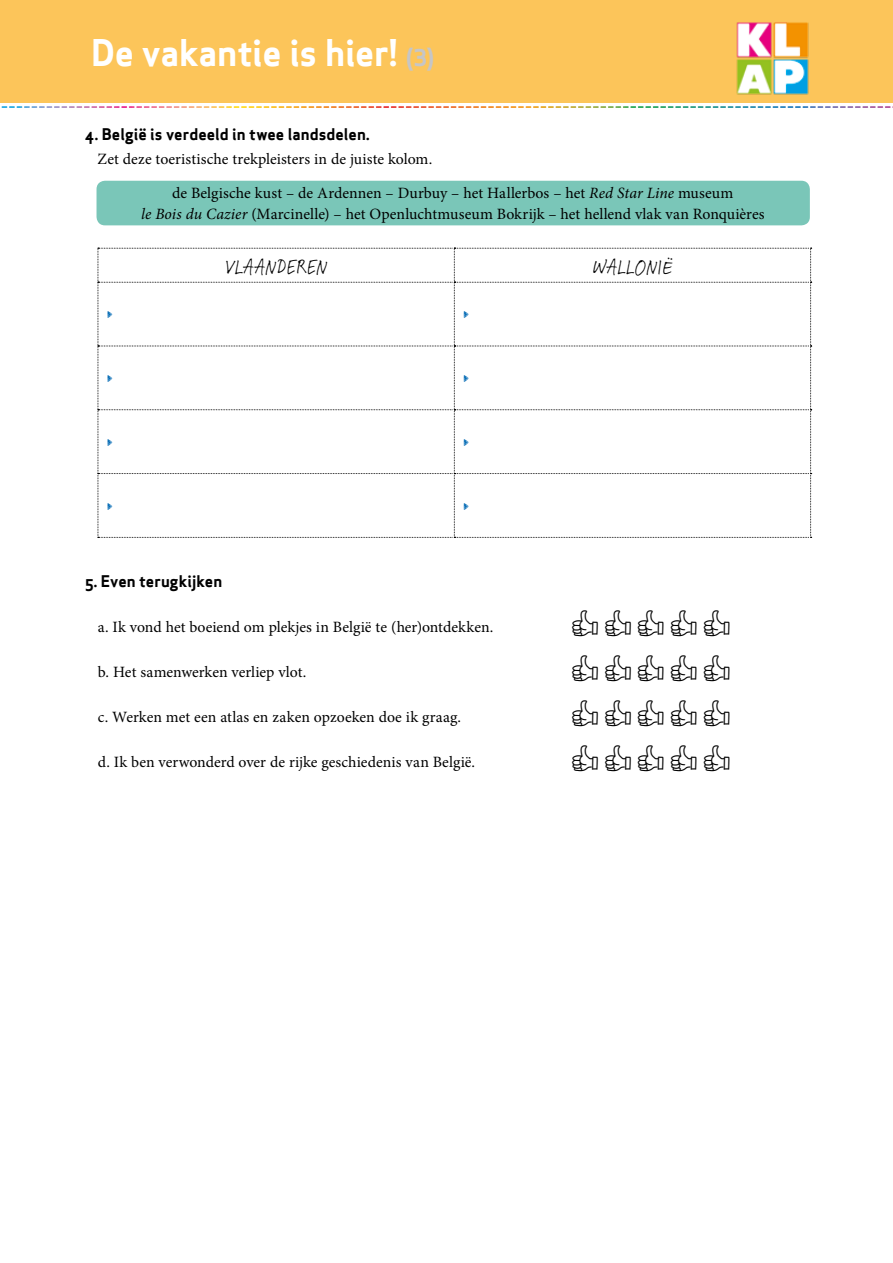
<style>
.page{position:relative;width:893px;height:1263px;background:#fff}
.page>*{position:absolute;margin:0;border:0;box-sizing:border-box;transform-origin:0 0}
.t1{font:36px "Apex Sans Bold ST";letter-spacing:-.01em;color:#fff}
.t2{font:22.5px "Linotype Feltpen";color:#000}
.t3{font:15.75px/21px "Minion Pro";color:#000;text-align:center}
.t4{font:15.75px "Apex Sans Bold ST";letter-spacing:.005em;color:#000}
.s1{font-family:"Apex Sans Bold C";font-size:22.5px;color:#c6c6c6}
.s2{font-style:italic}
</style>
<div class="page">
<div style="left:97px;top:181px;width:713px;height:44px;background:#7ac6b8;border-radius:9px"></div>
<img style="left:1px;top:106px;width:892px;height:2px">
<div style="left:0;top:0;width:893px;height:102px;background:#fcc55a"></div>
<img style="left:736px;top:22px;width:73px;height:73px">
<svg style="left:98px;top:248px;width:714px;height:290px"></svg>
<h1 class="t1" style="left:91px;top:29px;width:345px">De vakantie is hier! <span class="s1">(3)</span></h1>
<p class="t4" style="left:85px;top:124px;width:286px">4. België is verdeeld in twee landsdelen.</p>
<p class="t3" style="left:98px;top:149px;width:336px">Zet deze toeristische trekpleisters in de juiste kolom.</p>
<p class="t3" style="left:141px;top:183px;width:625px">de Belgische kust – de Ardennen – Durbuy – het Hallerbos – het <span class="s2">Red Star Line</span> museum<br><span class="s2">le Bois du Cazier</span> (Marcinelle) – het Openluchtmuseum Bokrijk – het hellend vlak van Ronquières</p>
<h2 class="t2" style="left:225px;top:252px;width:104px">VLAANDEREN</h2>
<h2 class="t2" style="left:593px;top:252px;width:81px">WALLONIË</h2>
<p class="t4" style="left:85px;top:570px;width:139px">5. Even terugkijken</p>
<p class="t3" style="left:98px;top:616px;width:397px">a. Ik vond het boeiend om plekjes in België te (her)ontdekken.</p>
<p class="t3" style="left:98px;top:661px;width:210px">b. Het samenwerken verliep vlot.</p>
<p class="t3" style="left:98px;top:706px;width:365px">c. Werken met een atlas en zaken opzoeken doe ik graag.</p>
<p class="t3" style="left:98px;top:751px;width:379px">d. Ik ben verwonderd over de rijke geschiedenis van België.</p>
</div>
